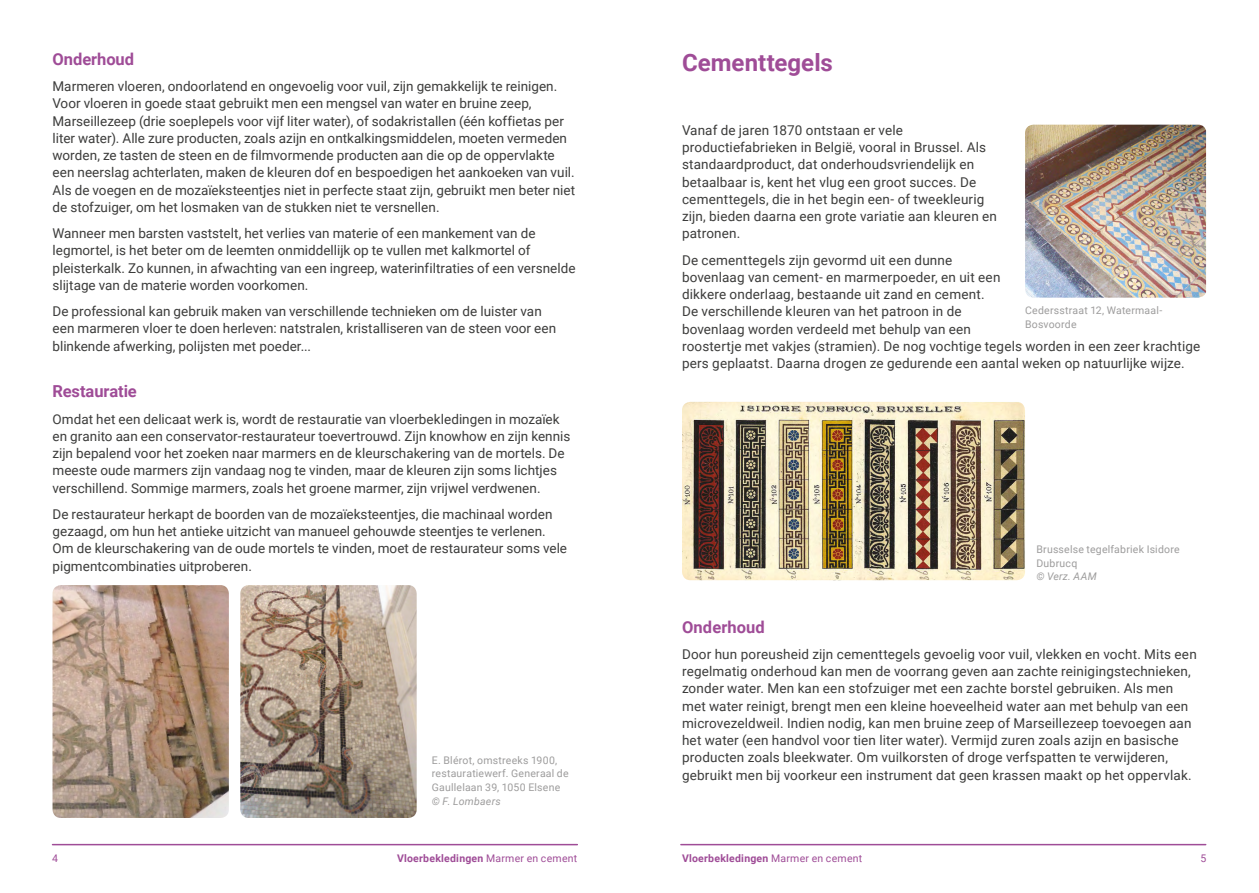
<style>
.page{position:relative;width:1259px;height:893px;background:#fff}
.page>*{position:absolute;margin:0;border:0;box-sizing:border-box;transform-origin:0 0}
.t1{font:700 24px "Roboto";color:#9f4c97}
.t2{font:700 16.5px "Roboto";color:#9f4c97}
.t3{font:13.5px/17.2px "Roboto";letter-spacing:.005em;color:#3c3c3b}
.t4{font:10.5px/13.5px "Roboto";letter-spacing:.02em;color:#9d9c9c}
.t5{font:700 10.5px "Roboto";letter-spacing:.02em;color:#9f4c97}
.t6{font:italic 10.5px "Roboto";letter-spacing:.025em;color:#9d9c9c}
.t7{font:10.5px "Roboto";color:#9f4c97}
.s1{font-weight:400}
</style>
<div class="page">
<hr style="left:52px;top:844px;width:525px;height:1px;background:#9f4c97">
<hr style="left:681px;top:844px;width:524px;height:1px;background:#9f4c97">
<img style="left:52px;top:585px;width:177px;height:233px">
<img style="left:240px;top:585px;width:177px;height:233px">
<img style="left:1025px;top:125px;width:181px;height:173px">
<img style="left:682px;top:402px;width:343px;height:178px">
<p class="t2" style="left:52px;top:47px;width:83px">Onderhoud</p>
<p class="t3" style="left:52px;top:77px;width:524px">Marmeren vloeren, ondoorlatend en ongevoelig voor vuil, zijn gemakkelijk te reinigen.<br>Voor vloeren in goede staat gebruikt men een mengsel van water en bruine zeep, Marseillezeep (drie soeplepels voor vijf liter water), of sodakristallen (één koffietas per liter water). Alle zure producten, zoals azijn en ontkalkingsmiddelen, moeten vermeden worden, ze tasten de steen en de filmvormende producten aan die op de oppervlakte een neerslag achterlaten, maken de kleuren dof en bespoedigen het aankoeken van vuil.<br>Als de voegen en de mozaïeksteentjes niet in perfecte staat zijn, gebruikt men beter niet de stofzuiger, om het losmaken van de stukken niet te versnellen.</p>
<p class="t3" style="left:52px;top:224px;width:524px">Wanneer men barsten vaststelt, het verlies van materie of een mankement van de legmortel, is het beter om de leemten onmiddellijk op te vullen met kalkmortel of pleisterkalk. Zo kunnen, in afwachting van een ingreep, waterinfiltraties of een versnelde slijtage van de materie worden voorkomen.</p>
<p class="t3" style="left:52px;top:302px;width:505px">De professional kan gebruik maken van verschillende technieken om de luister van een marmeren vloer te doen herleven: natstralen, kristalliseren van de steen voor een blinkende afwerking, polijsten met poeder...</p>
<p class="t2" style="left:52px;top:380px;width:86px">Restauratie</p>
<p class="t3" style="left:52px;top:410px;width:519px">Omdat het een delicaat werk is, wordt de restauratie van vloerbekledingen in mozaïek en granito aan een conservator-restaurateur toevertrouwd. Zijn knowhow en zijn kennis zijn bepalend voor het zoeken naar marmers en de kleurschakering van de mortels. De meeste oude marmers zijn vandaag nog te vinden, maar de kleuren zijn soms lichtjes verschillend. Sommige marmers, zoals het groene marmer, zijn vrijwel verdwenen.</p>
<p class="t3" style="left:52px;top:505px;width:516px">De restaurateur herkapt de boorden van de mozaïeksteentjes, die machinaal worden gezaagd, om hun het antieke uitzicht van manueel gehouwde steentjes te verlenen.<br>Om de kleurschakering van de oude mortels te vinden, moet de restaurateur soms vele pigmentcombinaties uitproberen.</p>
<p class="t4" style="left:432px;top:753px;width:138px">E. Blérot, omstreeks 1900, restauratiewerf. Generaal de<br>Gaullelaan 39, 1050 Elsene</p>
<p class="t6" style="left:432px;top:793px;width:70px">© F. Lombaers</p>
<h1 class="t1" style="left:682px;top:45px;width:152px">Cementtegels</h1>
<p class="t3" style="left:682px;top:121px;width:316px">Vanaf de jaren 1870 ontstaan er vele productiefabrieken in België, vooral in Brussel. Als standaardproduct, dat onderhoudsvriendelijk en betaalbaar is, kent het vlug een groot succes. De cementtegels, die in het begin een- of tweekleurig zijn, bieden daarna een grote variatie aan kleuren en patronen.</p>
<p class="t3" style="left:682px;top:251px;width:520px">De cementtegels zijn gevormd uit een dunne<br>bovenlaag van cement- en marmerpoeder, en uit een<br>dikkere onderlaag, bestaande uit zand en cement.<br>De verschillende kleuren van het patroon in de<br>bovenlaag worden verdeeld met behulp van een<br>roostertje met vakjes (stramien). De nog vochtige tegels worden in een zeer krachtige pers geplaatst. Daarna drogen ze gedurende een aantal weken op natuurlijke wijze.</p>
<p class="t4" style="left:1025px;top:303px;width:139px">Cedersstraat 12, Watermaal-<br>Bosvoorde</p>
<p class="t4" style="left:1036px;top:542px;width:145px">Brusselse tegelfabriek Isidore<br>Dubrucq</p>
<p class="t6" style="left:1036px;top:569px;width:62px">© Verz. AAM</p>
<p class="t2" style="left:682px;top:615px;width:84px">Onderhoud</p>
<p class="t3" style="left:682px;top:645px;width:516px">Door hun poreusheid zijn cementtegels gevoelig voor vuil, vlekken en vocht. Mits een regelmatig onderhoud kan men de voorrang geven aan zachte reinigingstechnieken, zonder water. Men kan een stofzuiger met een zachte borstel gebruiken. Als men met water reinigt, brengt men een kleine hoeveelheid water aan met behulp van een microvezeldweil. Indien nodig, kan men bruine zeep of Marseillezeep toevoegen aan het water (een handvol voor tien liter water). Vermijd zuren zoals azijn en basische producten zoals bleekwater. Om vuilkorsten of droge verfspatten te verwijderen, gebruikt men bij voorkeur een instrument dat geen krassen maakt op het oppervlak.</p>
<p class="t7" style="left:52px;top:851px;width:7px">4</p>
<p class="t5" style="left:397px;top:851px;width:182px">Vloerbekledingen <span class="s1">Marmer en cement</span></p>
<p class="t5" style="left:682px;top:851px;width:182px">Vloerbekledingen <span class="s1">Marmer en cement</span></p>
<p class="t7" style="left:1200px;top:850px;width:7px">5</p>
</div>
